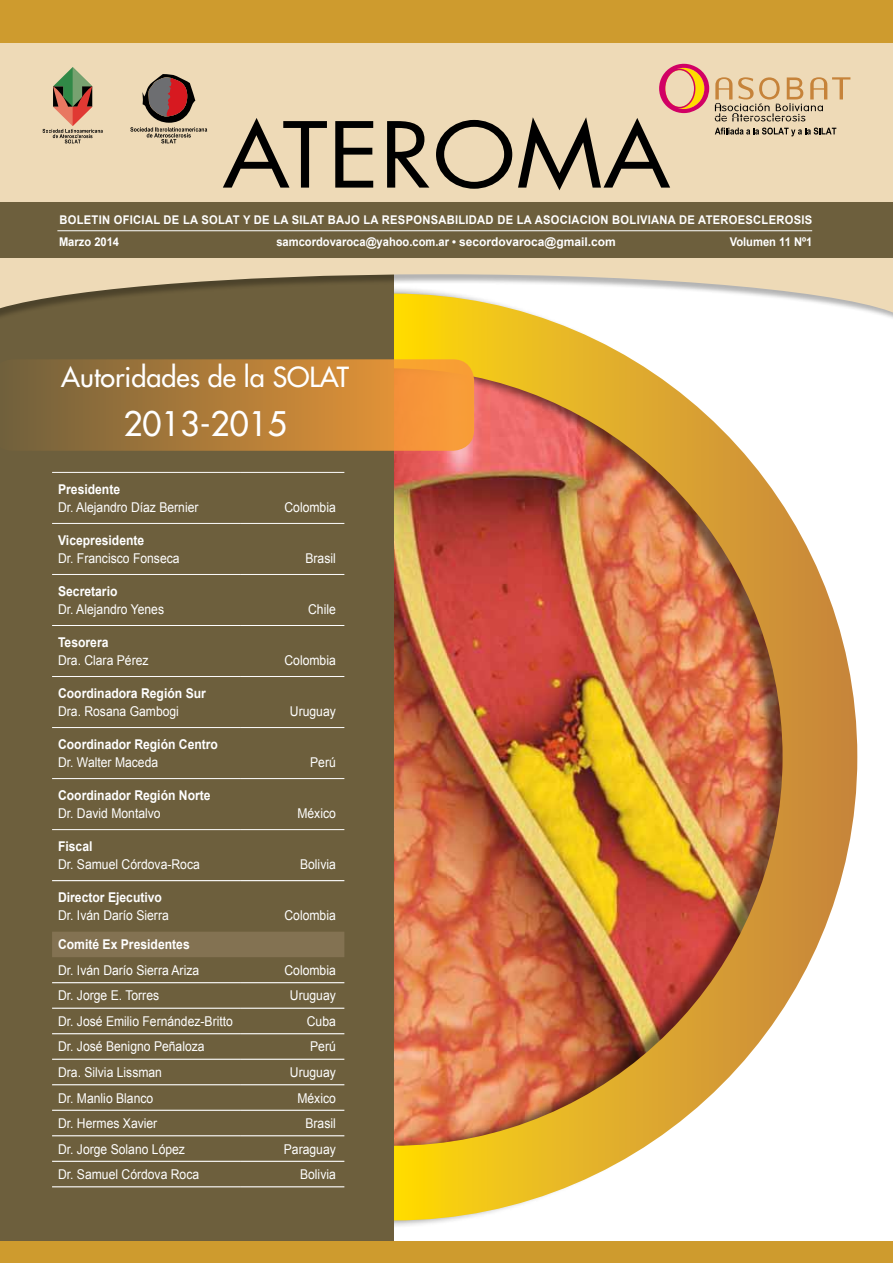
<style>
.page{position:relative;width:893px;height:1263px;background:#fff}
.page>*{position:absolute;margin:0;border:0;box-sizing:border-box;transform-origin:0 0}
.t1{font:88.2px "Futura Std";color:#000;scale:1.1 1}
.t2{font:33px "Futura";color:#fff}
.t3{font:27px "Futura";color:#fff}
.t4{font:13.5px "Arial";color:#fff;scale:.9 1}
.t5{font:700 13.5px "Arial";color:#fff;scale:.9 1}
.t6{font:700 12px/21.8px "Arial";letter-spacing:.025em;color:#fff;scale:.93 1}
.t7{font:700 12px "Arial";color:#fff;scale:.93 1}
</style>
<div class="page">
<img style="left:393px;top:326px;width:464px;height:894px">
<div style="left:0;top:198px;width:393px;height:1065px;background:#6d5f3d"></div>
<div style="left:0;top:16px;width:893px;height:310px;background:#000;opacity:.3"></div>
<svg style="left:0;top:43px;width:893px;height:273px;background:#e3d1af"></svg>
<div style="left:0;top:202px;width:893px;height:55px;background:#6d5f3d"></div>
<svg style="left:28px;top:359px;width:446px;height:92px;background:#b98039"></svg>
<div style="left:0;top:0;width:893px;height:43px;background:#ce9b2e"></div>
<svg style="left:130px;top:74px;width:77px;height:69px;background:#b39480"></svg>
<div style="left:52px;top:932px;width:292px;height:25px;background:#837252"></div>
<hr style="left:52px;top:523px;width:189px;height:1px;background:#fff">
<hr style="left:241px;top:523px;width:103px;height:1px;background:#fff">
<hr style="left:52px;top:574px;width:189px;height:1px;background:#fff">
<hr style="left:241px;top:574px;width:103px;height:1px;background:#fff">
<hr style="left:52px;top:625px;width:189px;height:1px;background:#fff">
<hr style="left:241px;top:625px;width:103px;height:1px;background:#fff">
<hr style="left:52px;top:829px;width:189px;height:1px;background:#fff">
<hr style="left:241px;top:829px;width:103px;height:1px;background:#fff">
<hr style="left:52px;top:778px;width:189px;height:1px;background:#fff">
<hr style="left:241px;top:778px;width:103px;height:1px;background:#fff">
<hr style="left:52px;top:727px;width:189px;height:1px;background:#fff">
<hr style="left:241px;top:727px;width:103px;height:1px;background:#fff">
<hr style="left:52px;top:676px;width:189px;height:1px;background:#fff">
<hr style="left:241px;top:676px;width:103px;height:1px;background:#fff">
<hr style="left:52px;top:472px;width:189px;height:1px;background:#fff">
<hr style="left:241px;top:472px;width:103px;height:1px;background:#fff">
<hr style="left:52px;top:982px;width:189px;height:1px;background:#fff">
<hr style="left:241px;top:982px;width:103px;height:1px;background:#fff">
<hr style="left:52px;top:1008px;width:189px;height:1px;background:#fff">
<hr style="left:241px;top:1008px;width:103px;height:1px;background:#fff">
<hr style="left:52px;top:1033px;width:189px;height:1px;background:#fff">
<hr style="left:241px;top:1033px;width:103px;height:1px;background:#fff">
<hr style="left:52px;top:1059px;width:189px;height:1px;background:#fff">
<hr style="left:241px;top:1059px;width:103px;height:1px;background:#fff">
<hr style="left:52px;top:1084px;width:189px;height:1px;background:#fff">
<hr style="left:241px;top:1084px;width:103px;height:1px;background:#fff">
<hr style="left:52px;top:1110px;width:189px;height:1px;background:#fff">
<hr style="left:241px;top:1110px;width:103px;height:1px;background:#fff">
<hr style="left:52px;top:1135px;width:189px;height:1px;background:#fff">
<hr style="left:241px;top:1135px;width:103px;height:1px;background:#fff">
<hr style="left:52px;top:1161px;width:189px;height:1px;background:#fff">
<hr style="left:241px;top:1161px;width:103px;height:1px;background:#fff">
<hr style="left:52px;top:1186px;width:189px;height:1px;background:#fff">
<hr style="left:241px;top:1186px;width:103px;height:1px;background:#fff">
<hr style="left:52px;top:880px;width:189px;height:1px;background:#fff">
<hr style="left:241px;top:880px;width:103px;height:1px;background:#fff">
<hr style="left:57px;top:230px;width:755px;height:1px;background:#fff">
<svg style="left:43px;top:67px;width:60px;height:76px;background:#c0aa89"></svg>
<div style="left:0;top:1242px;width:893px;height:21px;background:#ce9b2e"></div>
<svg style="left:715px;top:128px;width:121px;height:8px"></svg>
<svg style="left:715px;top:77px;width:135px;height:44px;background:#d7bd96"></svg>
<svg style="left:659px;top:64px;width:50px;height:49px;background:#e79683"></svg>
<h1 class="t1" style="left:222px;top:99px;width:409px">ATEROMA</h1>
<p class="t6" style="left:59px;top:209px;width:811px">BOLETIN OFICIAL DE LA SOLAT Y DE LA SILAT BAJO LA RESPONSABILIDAD DE LA ASOCIACION BOLIVIANA DE ATEROESCLEROSIS<br>Marzo 2014</p>
<p class="t7" style="left:276px;top:234px;width:366px">samcordovaroca@yahoo.com.ar • secordovaroca@gmail.com</p>
<p class="t7" style="left:730px;top:234px;width:90px">Volumen 11 Nº1</p>
<h3 class="t3" style="left:61px;top:360px;width:289px">Autoridades de la SOLAT</h3>
<h2 class="t2" style="left:123px;top:402px;width:165px">2013-2015</h2>
<p class="t5" style="left:58px;top:480px;width:71px">Presidente</p>
<p class="t4" style="left:58px;top:498px;width:158px">Dr. Alejandro Díaz Bernier</p>
<p class="t4" style="left:285px;top:498px;width:59px">Colombia</p>
<p class="t5" style="left:58px;top:531px;width:97px">Vicepresidente</p>
<p class="t4" style="left:58px;top:549px;width:137px">Dr. Francisco Fonseca</p>
<p class="t4" style="left:305px;top:549px;width:35px">Brasil</p>
<p class="t5" style="left:58px;top:582px;width:68px">Secretario</p>
<p class="t4" style="left:58px;top:600px;width:119px">Dr. Alejandro Yenes</p>
<p class="t4" style="left:308px;top:600px;width:32px">Chile</p>
<p class="t5" style="left:58px;top:633px;width:58px">Tesorera</p>
<p class="t4" style="left:58px;top:651px;width:102px">Dra. Clara Pérez</p>
<p class="t4" style="left:285px;top:651px;width:59px">Colombia</p>
<p class="t5" style="left:58px;top:684px;width:166px">Coordinadora Región Sur</p>
<p class="t4" style="left:58px;top:702px;width:136px">Dra. Rosana Gambogi</p>
<p class="t4" style="left:290px;top:702px;width:53px">Uruguay</p>
<p class="t5" style="left:58px;top:735px;width:179px">Coordinador Región Centro</p>
<p class="t4" style="left:58px;top:754px;width:113px">Dr. Walter Maceda</p>
<p class="t4" style="left:310px;top:754px;width:30px">Perú</p>
<p class="t5" style="left:58px;top:786px;width:171px">Coordinador Región Norte</p>
<p class="t4" style="left:58px;top:805px;width:116px">Dr. David Montalvo</p>
<p class="t4" style="left:297px;top:805px;width:44px">México</p>
<p class="t5" style="left:58px;top:837px;width:40px">Fiscal</p>
<p class="t4" style="left:58px;top:856px;width:159px">Dr. Samuel Córdova-Roca</p>
<p class="t4" style="left:300px;top:856px;width:41px">Bolivia</p>
<p class="t5" style="left:58px;top:888px;width:117px">Director Ejecutivo</p>
<p class="t4" style="left:58px;top:907px;width:125px">Dr. Iván Darío Sierra</p>
<p class="t4" style="left:285px;top:907px;width:59px">Colombia</p>
<p class="t5" style="left:58px;top:936px;width:148px">Comité Ex Presidentes</p>
<p class="t4" style="left:58px;top:961px;width:158px">Dr. Iván Darío Sierra Ariza</p>
<p class="t4" style="left:285px;top:961px;width:59px">Colombia</p>
<p class="t4" style="left:58px;top:987px;width:114px">Dr. Jorge E. Torres</p>
<p class="t4" style="left:290px;top:987px;width:53px">Uruguay</p>
<p class="t4" style="left:58px;top:1012px;width:196px">Dr. José Emilio Fernández-Britto</p>
<p class="t4" style="left:307px;top:1012px;width:34px">Cuba</p>
<p class="t4" style="left:58px;top:1038px;width:164px">Dr. José Benigno Peñaloza</p>
<p class="t4" style="left:310px;top:1038px;width:30px">Perú</p>
<p class="t4" style="left:58px;top:1063px;width:117px">Dra. Silvia Lissman</p>
<p class="t4" style="left:290px;top:1063px;width:53px">Uruguay</p>
<p class="t4" style="left:58px;top:1089px;width:107px">Dr. Manlio Blanco</p>
<p class="t4" style="left:297px;top:1089px;width:44px">México</p>
<p class="t4" style="left:58px;top:1114px;width:112px">Dr. Hermes Xavier</p>
<p class="t4" style="left:305px;top:1114px;width:35px">Brasil</p>
<p class="t4" style="left:58px;top:1140px;width:143px">Dr. Jorge Solano López</p>
<p class="t4" style="left:284px;top:1140px;width:59px">Paraguay</p>
<p class="t4" style="left:58px;top:1165px;width:158px">Dr. Samuel Córdova Roca</p>
<p class="t4" style="left:300px;top:1165px;width:41px">Bolivia</p>
</div>
